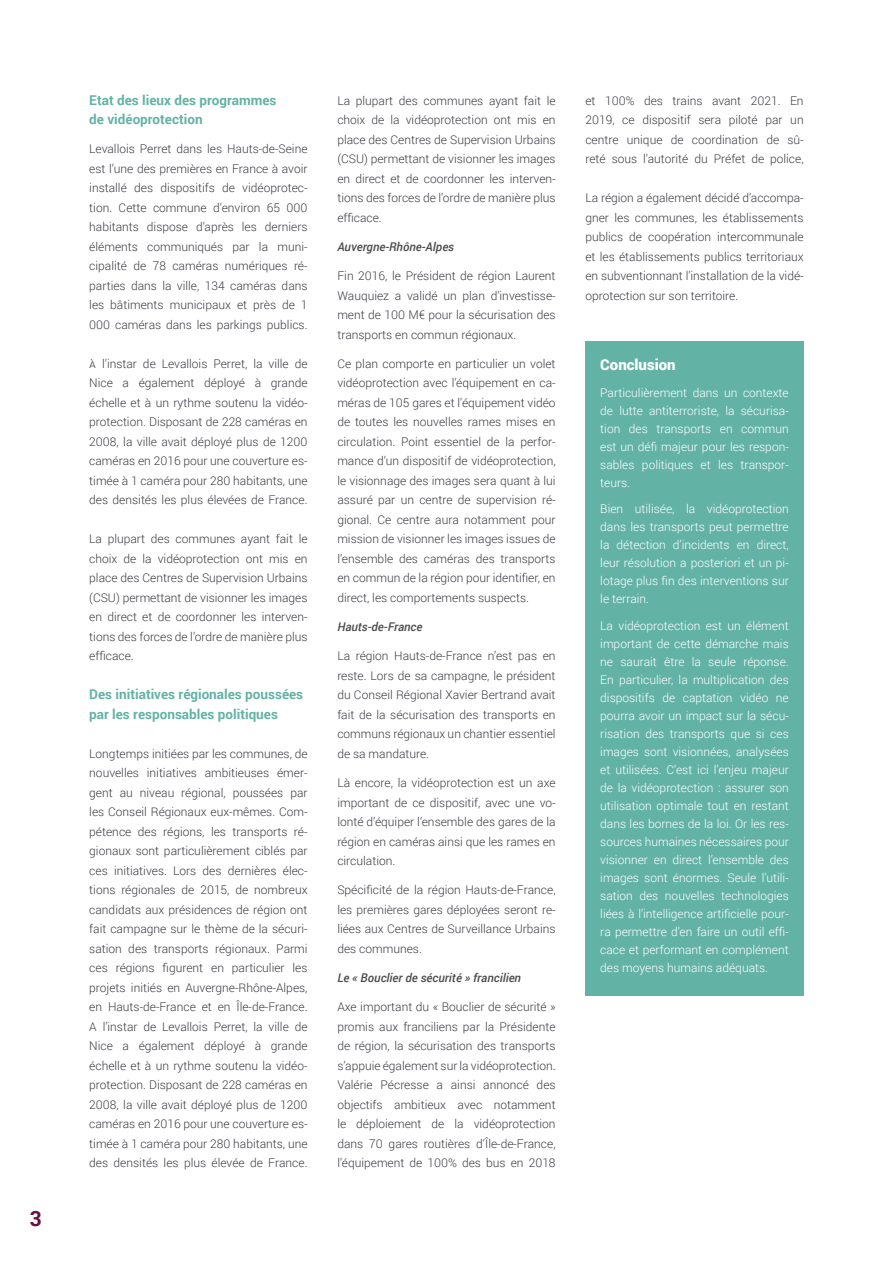
<style>
.page{position:relative;width:893px;height:1263px;background:#fff}
.page>*{position:absolute;margin:0;border:0;box-sizing:border-box;transform-origin:0 0}
.t1{font:700 21px "Roboto";color:#690f3c}
.t2{font:900 15px "Roboto";color:#fff}
.t3{font:700 13.5px/19.5px "Roboto";color:#63b2a6}
.t4{font:300 12px/19.5px "Roboto";color:#3b3c43;text-align:justify}
.t5{font:300 12px/18px "Roboto";color:#fff;text-align:justify}
.t6{font:italic 500 12px "Roboto";color:#4d4d4d}
</style>
<div class="page">
<div style="left:585px;top:341px;width:219px;height:655px;background:#63b2a6"></div>
<h1 class="t1" style="left:30px;top:1204px;width:14px">3</h1>
<p class="t3" style="left:89px;top:89px;width:189px">Etat des lieux des programmes de vidéoprotection</p>
<p class="t4" style="left:89px;top:139px;width:220px">Levallois Perret dans les Hauts-de-Seine est l’une des premières en France à avoir installé des dispositifs de vidéoprotec&shy;tion. Cette commune d’environ 65 000 habitants dispose d’après les derniers éléments communiqués par la muni&shy;cipalité de 78 caméras numériques ré&shy;parties dans la ville, 134 caméras dans les bâtiments municipaux et près de 1<br>000 caméras dans les parkings publics.</p>
<p class="t4" style="left:89px;top:353px;width:220px">À l’instar de Levallois Perret, la ville de Nice a également déployé à grande échelle et à un rythme soutenu la vidéo&shy;protection. Disposant de 228 caméras en 2008, la ville avait déployé plus de 1200 caméras en 2016 pour une couverture es&shy;timée à 1 caméra pour 280 habitants, une des densités les plus élevées de France.</p>
<p class="t4" style="left:89px;top:529px;width:220px">La plupart des communes ayant fait le choix de la vidéoprotection ont mis en place des Centres de Supervision Urbains (CSU) permettant de visionner les images en direct et de coordonner les interven&shy;tions des forces de l’ordre de manière plus efficace.</p>
<p class="t3" style="left:89px;top:684px;width:215px">Des initiatives régionales poussées par les responsables politiques</p>
<p class="t4" style="left:89px;top:743px;width:220px">Longtemps initiées par les communes, de nouvelles initiatives ambitieuses émer&shy;gent au niveau régional, poussées par les Conseil Régionaux eux-mêmes. Com&shy;pétence des régions, les transports ré&shy;gionaux sont particulièrement ciblés par ces initiatives. Lors des dernières élec&shy;tions régionales de 2015, de nombreux candidats aux présidences de région ont fait campagne sur le thème de la sécuri&shy;sation des transports régionaux. Parmi ces régions figurent en particulier les projets initiés en Auvergne-Rhône-Alpes, en Hauts-de-France et en Île-de-France.<br>A l’instar de Levallois Perret, la ville de Nice a également déployé à grande échelle et à un rythme soutenu la vidéo&shy;protection. Disposant de 228 caméras en 2008, la ville avait déployé plus de 1200 caméras en 2016 pour une couverture es&shy;timée à 1 caméra pour 280 habitants, une des densités les plus élevée de France.</p>
<p class="t4" style="left:337px;top:90px;width:220px">La plupart des communes ayant fait le choix de la vidéoprotection ont mis en place des Centres de Supervision Urbains (CSU) permettant de visionner les images en direct et de coordonner les interven&shy;tions des forces de l’ordre de manière plus efficace.</p>
<p class="t6" style="left:337px;top:238px;width:118px">Auvergne-Rhône-Alpes</p>
<p class="t4" style="left:337px;top:266px;width:220px">Fin 2016, le Président de région Laurent Wauquiez a validé un plan d’investisse&shy;ment de 100 M€ pour la sécurisation des transports en commun régionaux.</p>
<p class="t4" style="left:337px;top:353px;width:220px">Ce plan comporte en particulier un volet vidéoprotection avec l’équipement en ca&shy;méras de 105 gares et l’équipement vidéo de toutes les nouvelles rames mises en circulation. Point essentiel de la perfor&shy;mance d’un dispositif de vidéoprotection, le visionnage des images sera quant à lui assuré par un centre de supervision ré&shy;gional. Ce centre aura notamment pour mission de visionner les images issues de l’ensemble des caméras des transports en commun de la région pour identifier, en direct, les comportements suspects.</p>
<p class="t6" style="left:337px;top:618px;width:87px">Hauts-de-France</p>
<p class="t4" style="left:337px;top:646px;width:220px">La région Hauts-de-France n’est pas en reste. Lors de sa campagne, le président du Conseil Régional Xavier Bertrand avait fait de la sécurisation des transports en communs régionaux un chantier essentiel de sa mandature.</p>
<p class="t4" style="left:337px;top:773px;width:220px">Là encore, la vidéoprotection est un axe important de ce dispositif, avec une vo&shy;lonté d’équiper l’ensemble des gares de la région en caméras ainsi que les rames en circulation.</p>
<p class="t4" style="left:337px;top:880px;width:220px">Spécificité de la région Hauts-de-France, les premières gares déployées seront re&shy;liées aux Centres de Surveillance Urbains des communes.</p>
<p class="t6" style="left:337px;top:969px;width:185px">Le « Bouclier de sécurité » francilien</p>
<p class="t4" style="left:337px;top:997px;width:220px">Axe important du « Bouclier de sécurité » promis aux franciliens par la Présidente de région, la sécurisation des transports s’appuie également sur la vidéoprotection.<br>Valérie Pécresse a ainsi annoncé des objectifs ambitieux avec notamment le déploiement de la vidéoprotection dans 70 gares routières d’Île-de-France, l’équipement de 100% des bus en 2018</p>
<p class="t4" style="left:585px;top:90px;width:220px">et 100% des trains avant 2021. En 2019, ce dispositif sera piloté par un centre unique de coordination de sû&shy;reté sous l’autorité du Préfet de police,</p>
<p class="t4" style="left:585px;top:188px;width:220px">La région a également décidé d’accompa&shy;gner les communes, les établissements publics de coopération intercommunale et les établissements publics territoriaux en subventionnant l’installation de la vidé&shy;oprotection sur son territoire.</p>
<p class="t2" style="left:600px;top:354px;width:77px">Conclusion</p>
<p class="t5" style="left:600px;top:383px;width:190px">Particulièrement dans un contexte de lutte antiterroriste, la sécurisa&shy;tion des transports en commun est un défi majeur pour les respon&shy;sables politiques et les transpor&shy;teurs.</p>
<p class="t5" style="left:600px;top:500px;width:190px">Bien utilisée, la vidéoprotection dans les transports peut permettre la détection d’incidents en direct, leur résolution a posteriori et un pi&shy;lotage plus fin des interventions sur le terrain.</p>
<p class="t5" style="left:600px;top:616px;width:190px">La vidéoprotection est un élément important de cette démarche mais ne saurait être la seule réponse.<br>En particulier, la multiplication des dispositifs de captation vidéo ne pourra avoir un impact sur la sécu&shy;risation des transports que si ces images sont visionnées, analysées et utilisées. C’est ici l’enjeu majeur de la vidéoprotection : assurer son utilisation optimale tout en restant dans les bornes de la loi. Or les res&shy;sources humaines nécessaires pour visionner en direct l’ensemble des images sont énormes. Seule l’utili&shy;sation des nouvelles technologies liées à l’intelligence artificielle pour&shy;ra permettre d’en faire un outil effi&shy;cace et performant en complément des moyens humains adéquats.</p>
</div>
